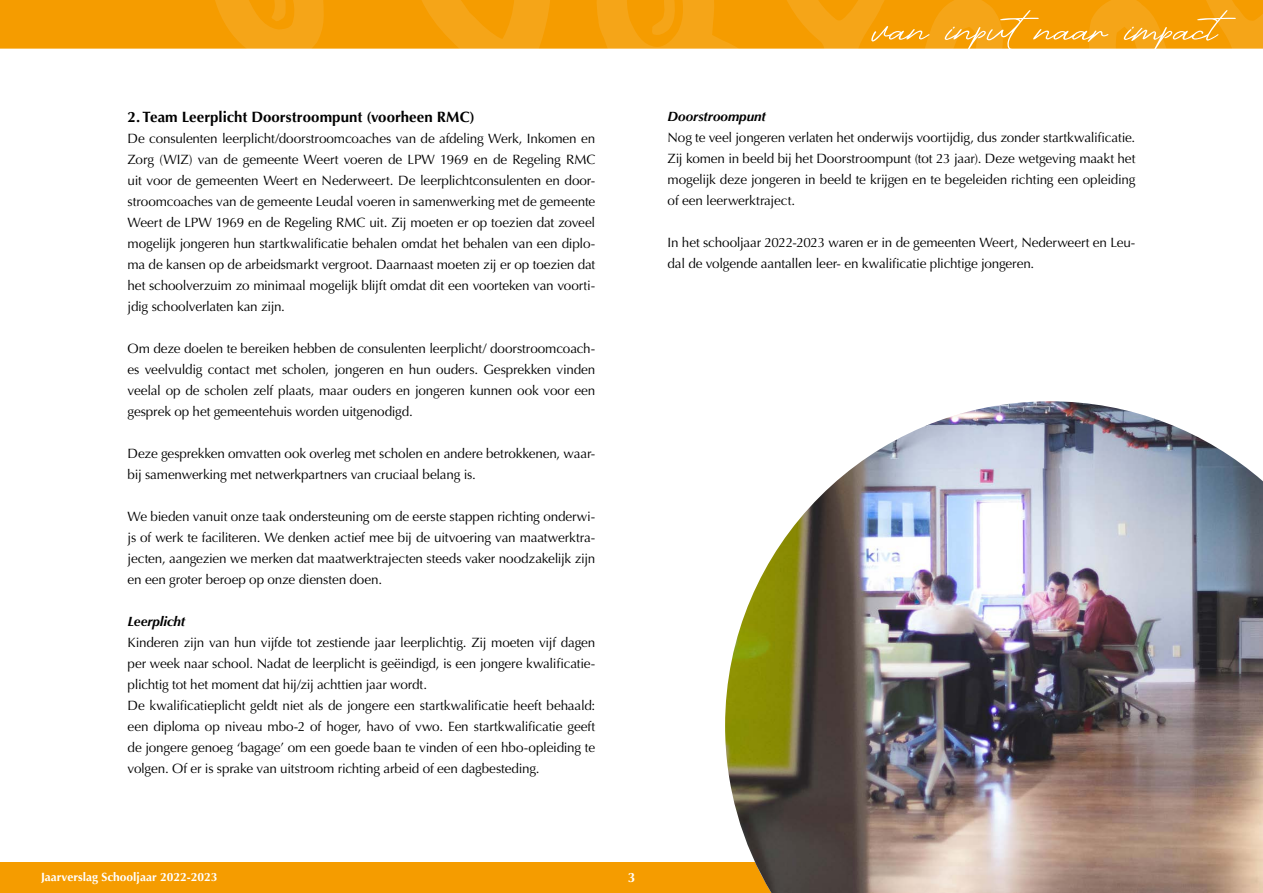
<style>
.page{position:relative;width:1263px;height:893px;background:#fff}
.page>*{position:absolute;margin:0;border:0;box-sizing:border-box;transform-origin:0 0}
.t1{font:48.3px "April June";color:#fff;scale:1.28 1}
.t2{font:700 15px "Optima";letter-spacing:.005em;color:#000}
.t3{font:13.5px/21px "Optima";letter-spacing:-.01em;color:#000;text-align:justify}
.t4{font:italic 700 13.5px "Optima";letter-spacing:-.005em;color:#000}
.t5{font:700 13.5px "Optima";color:#fff}
.t6{font:700 12px "Optima";color:#fff}
</style>
<div class="page">
<div style="left:0;top:0;width:90px;height:49px;background:#f59c00"></div>
<svg style="left:90px;top:0;width:1173px;height:49px;background:#f5a00a"></svg>
<svg style="left:272px;top:0;width:15px;height:22px"></svg>
<svg style="left:651px;top:0;width:25px;height:37px"></svg>
<div style="left:0;top:862px;width:1263px;height:31px;background:#f59c00"></div>
<img style="left:725px;top:401px;width:538px;height:492px">
<p class="t2" style="left:128px;top:108px;width:349px">2. Team Leerplicht Doorstroompunt (voorheen RMC)</p>
<p class="t3" style="left:128px;top:128px;width:469px">De consulenten leerplicht/doorstroomcoaches van de afdeling Werk, Inkomen en Zorg (WIZ) van de gemeente Weert voeren de LPW 1969 en de Regeling RMC uit voor de gemeenten Weert en Nederweert. De leerplichtconsulenten en door&shy;stroomcoaches van de gemeente Leudal voeren in samenwerking met de gemeente Weert de LPW 1969 en de Regeling RMC uit. Zij moeten er op toezien dat zoveel mogelijk jongeren hun startkwalificatie behalen omdat het behalen van een diplo&shy;ma de kansen op de arbeidsmarkt vergroot. Daarnaast moeten zij er op toezien dat het schoolverzuim zo minimaal mogelijk blijft omdat dit een voorteken van voorti&shy;jdig schoolverlaten kan zijn.</p>
<p class="t3" style="left:128px;top:338px;width:469px">Om deze doelen te bereiken hebben de consulenten leerplicht/ doorstroomcoach&shy;es veelvuldig contact met scholen, jongeren en hun ouders. Gesprekken vinden veelal op de scholen zelf plaats, maar ouders en jongeren kunnen ook voor een gesprek op het gemeentehuis worden uitgenodigd.</p>
<p class="t3" style="left:128px;top:443px;width:469px">Deze gesprekken omvatten ook overleg met scholen en andere betrokkenen, waar&shy;bij samenwerking met netwerkpartners van cruciaal belang is.</p>
<p class="t3" style="left:128px;top:506px;width:469px">We bieden vanuit onze taak ondersteuning om de eerste stappen richting onderwi&shy;js of werk te faciliteren. We denken actief mee bij de uitvoering van maatwerktra&shy;jecten, aangezien we merken dat maatwerktrajecten steeds vaker noodzakelijk zijn en een groter beroep op onze diensten doen.</p>
<p class="t4" style="left:128px;top:614px;width:59px">Leerplicht</p>
<p class="t3" style="left:128px;top:632px;width:469px;text-align:left">Kinderen zijn van hun vijfde tot zestiende jaar leerplichtig. Zij moeten vijf dagen per week naar school. Nadat de leerplicht is geëindigd, is een jongere kwalificatie&shy;plichtig tot het moment dat hij/zij achttien jaar wordt.<br>De kwalificatieplicht geldt niet als de jongere een startkwalificatie heeft behaald: een diploma op niveau mbo-2 of hoger, havo of vwo. Een startkwalificatie geeft de jongere genoeg ‘bagage’ om een goede baan te vinden of een hbo-opleiding te volgen. Of er is sprake van uitstroom richting arbeid of een dagbesteding.</p>
<h1 class="t1" style="left:873px;top:6px;width:293px">van inputnaar impact</h1>
<p class="t4" style="left:668px;top:108px;width:100px">Doorstroompunt</p>
<p class="t3" style="left:668px;top:127px;width:469px">Nog te veel jongeren verlaten het onderwijs voortijdig, dus zonder startkwalificatie.<br>Zij komen in beeld bij het Doorstroompunt (tot 23 jaar). Deze wetgeving maakt het mogelijk deze jongeren in beeld te krijgen en te begeleiden richting een opleiding of een leerwerktraject.</p>
<p class="t3" style="left:668px;top:232px;width:469px">In het schooljaar 2022-2023 waren er in de gemeenten Weert, Nederweert en Leu&shy;dal de volgende aantallen leer- en kwalificatie plichtige jongeren.</p>
<p class="t6" style="left:41px;top:870px;width:178px">Jaarverslag Schooljaar 2022-2023</p>
<p class="t5" style="left:628px;top:870px;width:9px">3</p>
</div>
